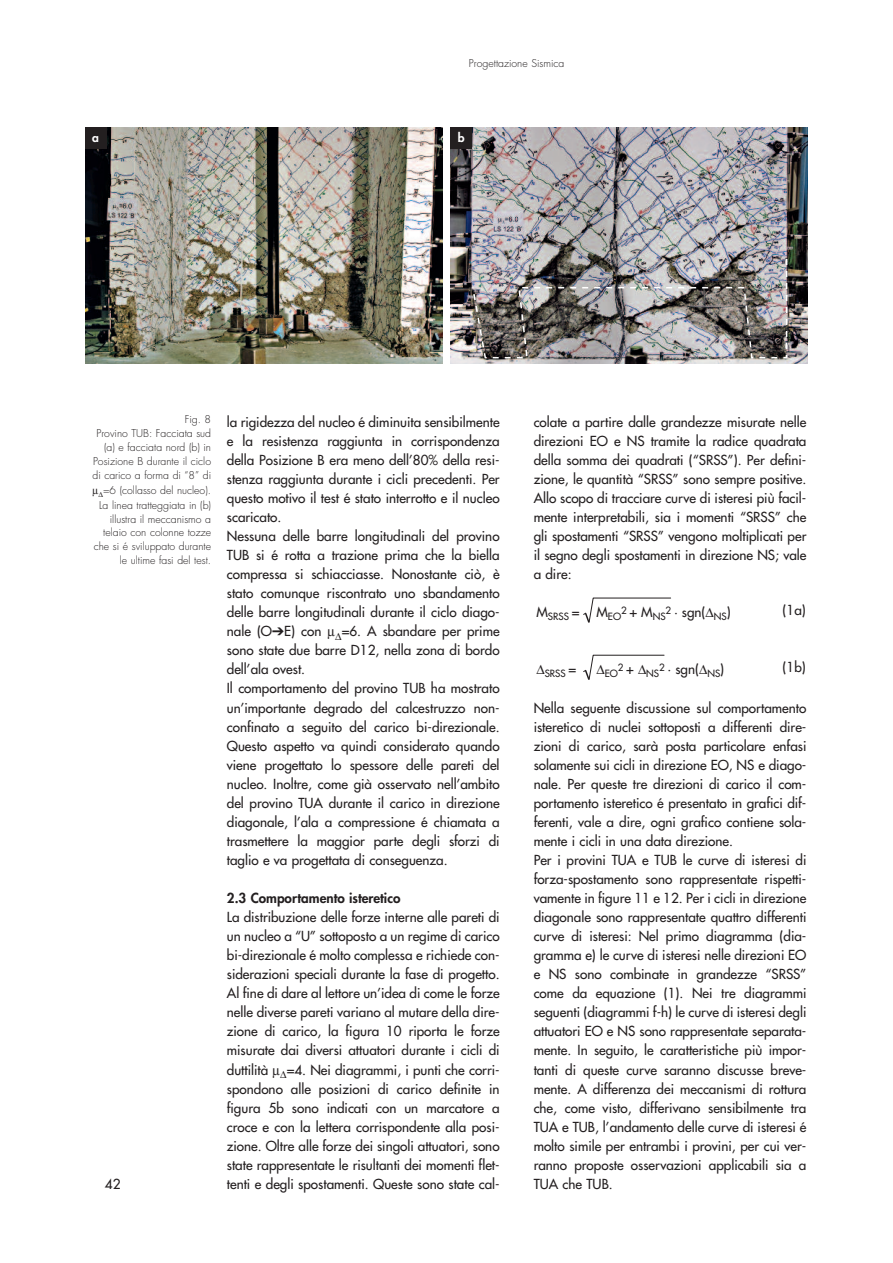
<style>
.page{position:relative;width:893px;height:1263px;background:#fff}
.page>*{position:absolute;margin:0;border:0;box-sizing:border-box;transform-origin:0 0}
.t1{font:13.5px/19px "Futura";color:#231f20}
.t2{font:800 13.5px "Futura";color:#231f20}
.t3{font:800 12px "Futura";color:#fff}
.t4{font:300 10.5px/14px "Futura";color:#231f20;text-align:right}
.t5{font:9.75px "Futura";color:#231f20}
</style>
<div class="page">
<svg style="left:583px;top:655px;width:82px;height:25px"></svg>
<svg style="left:583px;top:598px;width:88px;height:25px"></svg>
<img style="left:85px;top:128px;width:357px;height:236px">
<img style="left:451px;top:128px;width:357px;height:236px">
<div style="left:85px;top:128px;width:21px;height:21px;background:#231f20"></div>
<div style="left:451px;top:128px;width:21px;height:21px;background:#231f20"></div>
<img style="left:472px;top:259px;width:315px;height:99px">
<p class="t4" style="left:469px;top:57px;width:97px">Progettazione Sismica</p>
<p class="t3" style="left:92px;top:132px;width:8px">a</p>
<p class="t3" style="left:458px;top:132px;width:8px">b</p>
<p class="t4" style="left:92px;top:413px;width:120px">Fig. 8<br>Provino TUB: Facciata sud (a) e facciata nord (b) in<br>Posizione B durante il ciclo di carico a forma di “8” di</p>
<p class="t4" style="left:94px;top:484px;width:119px">∆=6 (collasso del nucleo).<br>La linea tratteggiata in (b) illustra il meccanismo a telaio con colonne tozze che si é sviluppato durante le ultime fasi del test.</p>
<p class="t1" style="left:105px;top:1175px;width:17px">42</p>
<p class="t1" style="left:227px;top:413px;width:274px">la rigidezza del nucleo é diminuita sensibilmente e la resistenza raggiunta in corrispondenza della Posizione B era meno dell’80% della resi&shy;stenza raggiunta durante i cicli precedenti. Per questo motivo il test é stato interrotto e il nucleo scaricato.<br>Nessuna delle barre longitudinali del provino TUB si é rotta a trazione prima che la biella compressa si schiacciasse. Nonostante ciò, è stato comunque riscontrato uno sbandamento delle barre longitudinali durante il ciclo diago&shy;nale (O➔E) con ∆=6. A sbandare per prime sono state due barre D12, nella zona di bordo dell’ala ovest.<br>Il comportamento del provino TUB ha mostrato un’importante degrado del calcestruzzo non&shy;confinato a seguito del carico bi-direzionale.<br>Questo aspetto va quindi considerato quando viene progettato lo spessore delle pareti del nucleo. Inoltre, come già osservato nell’ambito del provino TUA durante il carico in direzione diagonale, l’ala a compressione é chiamata a trasmettere la maggior parte degli sforzi di taglio e va progettata di conseguenza.</p>
<p class="t2" style="left:227px;top:891px;width:175px">2.3 Comportamento isteretico</p>
<p class="t1" style="left:227px;top:908px;width:274px;text-align:justify">La distribuzione delle forze interne alle pareti di un nucleo a “U” sottoposto a un regime di carico bi-direzionale é molto complessa e richiede con&shy;siderazioni speciali durante la fase di progetto.<br>Al fine di dare al lettore un’idea di come le forze nelle diverse pareti variano al mutare della dire&shy;zione di carico, la figura 10 riporta le forze misurate dai diversi attuatori durante i cicli di duttilità ∆=4. Nei diagrammi, i punti che corri&shy;spondono alle posizioni di carico definite in figura 5b sono indicati con un marcatore a croce e con la lettera corrispondente alla posi&shy;zione. Oltre alle forze dei singoli attuatori, sono state rappresentate le risultanti dei momenti flet&shy;tenti e degli spostamenti. Queste sono state cal-</p>
<p class="t1" style="left:534px;top:413px;width:274px;text-align:justify">colate a partire dalle grandezze misurate nelle direzioni EO e NS tramite la radice quadrata della somma dei quadrati (“SRSS”). Per defini&shy;zione, le quantità “SRSS” sono sempre positive.<br>Allo scopo di tracciare curve di isteresi più facil&shy;mente interpretabili, sia i momenti “SRSS” che gli spostamenti “SRSS” vengono moltiplicati per il segno degli spostamenti in direzione NS; vale a dire:</p>
<p class="t1" style="left:783px;top:601px;width:25px">(1a)</p>
<p class="t5" style="left:536px;top:611px;width:45px"><sup>M</sup>SRSS <sup>=</sup></p>
<p class="t5" style="left:596px;top:611px;width:71px"><sup>M</sup>EO2 <sup>+</sup> <sup>M</sup>NS</p>
<p class="t1" style="left:666px;top:603px;width:67px"><sup>2</sup> · sgn(∆<sub>NS</sub>)</p>
<p class="t1" style="left:783px;top:658px;width:25px">(1b)</p>
<p class="t1" style="left:534px;top:699px;width:274px">Nella seguente discussione sul comportamento isteretico di nuclei sottoposti a differenti dire&shy;zioni di carico, sarà posta particolare enfasi solamente sui cicli in direzione EO, NS e diago&shy;nale. Per queste tre direzioni di carico il com&shy;portamento isteretico é presentato in grafici dif&shy;ferenti, vale a dire, ogni grafico contiene sola&shy;mente i cicli in una data direzione.<br>Per i provini TUA e TUB le curve di isteresi di forza-spostamento sono rappresentate rispetti&shy;vamente in figure 11 e 12. Per i cicli in direzione diagonale sono rappresentate quattro differenti curve di isteresi: Nel primo diagramma (dia&shy;gramma e) le curve di isteresi nelle direzioni EO e NS sono combinate in grandezze “SRSS” come da equazione (1). Nei tre diagrammi seguenti (diagrammi f-h) le curve di isteresi degli attuatori EO e NS sono rappresentate separata&shy;mente. In seguito, le caratteristiche più impor&shy;tanti di queste curve saranno discusse breve&shy;mente. A differenza dei meccanismi di rottura che, come visto, differivano sensibilmente tra TUA e TUB, l’andamento delle curve di isteresi é molto simile per entrambi i provini, per cui ver&shy;ranno proposte osservazioni applicabili sia a TUA che TUB.</p>
<p class="t5" style="left:536px;top:669px;width:41px">∆SRSS <sup>=</sup></p>
<p class="t5" style="left:596px;top:669px;width:64px">∆EO2 <sup>+</sup> ∆NS</p>
<p class="t1" style="left:659px;top:660px;width:67px"><sup>2</sup> · sgn(∆<sub>NS</sub>)</p>
</div>
